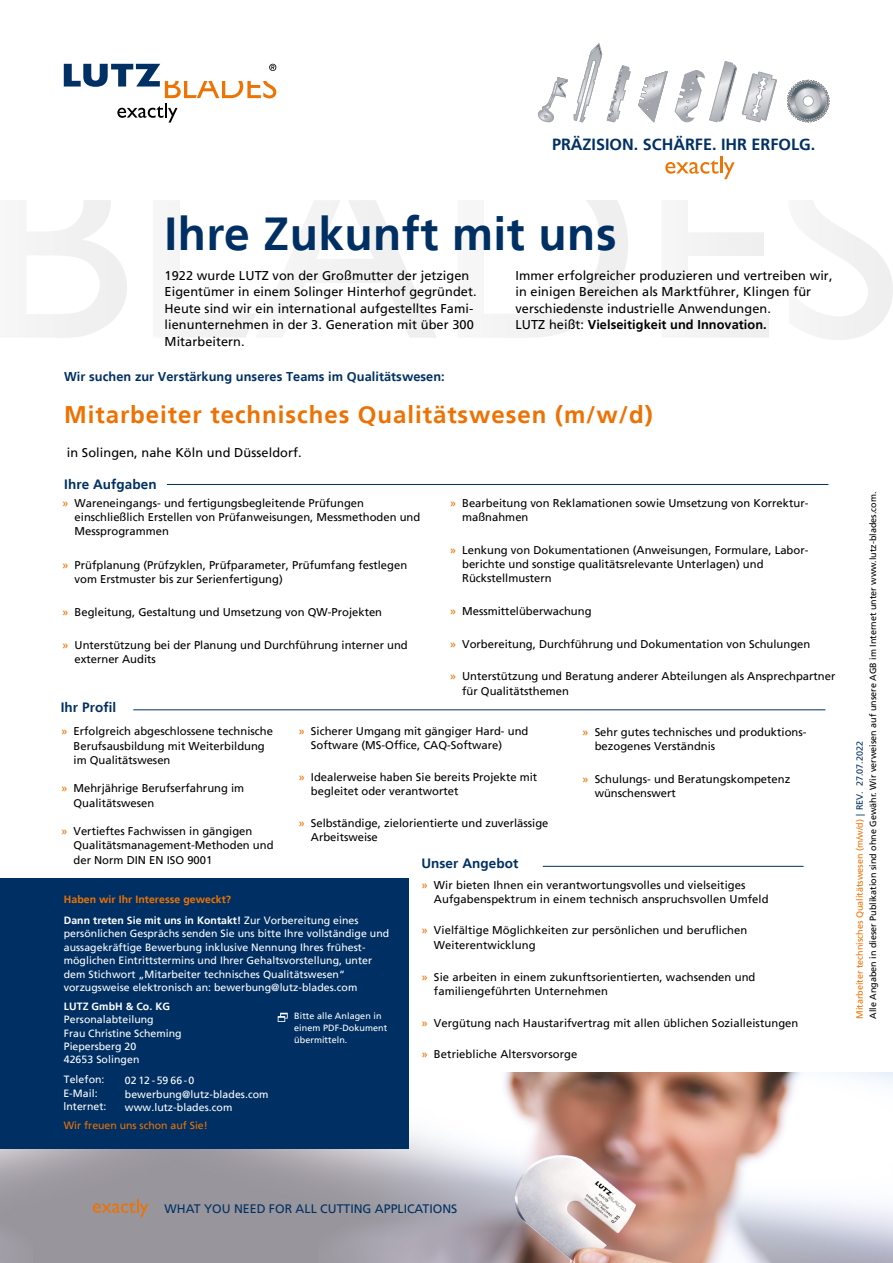
<style>
.page{position:relative;width:893px;height:1263px;background:#fff}
.page>*{position:absolute;margin:0;border:0;box-sizing:border-box;transform-origin:0 0}
.t1{font:700 46.2px "Frutiger LT";letter-spacing:.01em;color:#003063}
.Paragraph_Style_1{font:700 24px "Frutiger LT";letter-spacing:.04em;color:#ee7203}
.t2{font:700 16.2px "Frutiger LT";color:#013064}
.Paragraph_Style_1-2{font:700 13.5px "Frutiger LT";letter-spacing:.005em;color:#003063}
.Paragraph_Style_1-3{font:12.75px/16.5px "Frutiger LT";letter-spacing:.005em;color:#000}
.Paragraph_Style_1-4{font:700 12.75px "Frutiger LT";letter-spacing:.005em;color:#003063}
.t3{font:12.3px "Frutiger LT";color:#003063}
.t4{font:11.25px/14.2px "Frutiger LT";color:#000}
.Paragraph_Style_1-5{font:10.5px/13.4px "Frutiger LT";letter-spacing:.005em;color:#fff}
.Paragraph_Style_1-6{font:700 10.5px/20.9px "Frutiger LT";letter-spacing:.005em;color:#fff}
.Paragraph_Style_1-7{font:10.5px "Frutiger LT";color:#ee7203}
.t5{font:9px/13.5px "Frutiger LT";color:#000}
.Paragraph_Style_1-8{font:9px/12px "Frutiger LT";letter-spacing:.005em;color:#fff}
.s1{font-weight:700}
.s2{color:#ee7203}
.s3{font-weight:400}
.s4{color:#003063}
</style>
<div class="page">
<svg style="left:26px;top:200px;width:101px;height:138px"></svg>
<svg style="left:175px;top:200px;width:261px;height:137px"></svg>
<svg style="left:493px;top:200px;width:135px;height:138px"></svg>
<svg style="left:684px;top:200px;width:85px;height:137px"></svg>
<svg style="left:810px;top:200px;width:83px;height:140px"></svg>
<img style="left:0;top:1072px;width:893px;height:191px">
<div style="left:0;top:878px;width:408px;height:271px;background:#003063"></div>
<svg style="left:639px;top:71px;width:28px;height:51px"></svg>
<svg style="left:574px;top:43px;width:56px;height:79px"></svg>
<svg style="left:787px;top:80px;width:42px;height:42px"></svg>
<svg style="left:675px;top:61px;width:101px;height:61px"></svg>
<svg style="left:538px;top:77px;width:30px;height:45px"></svg>
<svg style="left:93px;top:1199px;width:55px;height:18px"></svg>
<svg style="left:278px;top:1013px;width:10px;height:9px"></svg>
<hr style="left:133px;top:709px;width:692px;height:1px;background:#003063">
<hr style="left:543px;top:866px;width:261px;height:1px;background:#003063">
<hr style="left:167px;top:484px;width:661px;height:1px;background:#003063">
<svg style="left:64px;top:64px;width:212px;height:59px"></svg>
<svg style="left:665px;top:156px;width:70px;height:23px"></svg>
<p class="t2" style="left:552px;top:134px;width:265px">PRÄZISION. SCHÄRFE. IHR ERFOLG.</p>
<p class="t1" style="left:165px;top:207px;width:453px">Ihre Zukunft mit uns</p>
<p class="Paragraph_Style_1-3" style="left:165px;top:267px;width:313px">1922 wurde LUTZ von der Großmutter der jetzigen Eigentümer in einem Solinger Hinterhof gegründet.<br>Heute sind wir ein international aufgestelltes Fami&shy;lienunternehmen in der 3. Generation mit über 300<br>Mitarbeitern.</p>
<p class="Paragraph_Style_1-3" style="left:515px;top:267px;width:319px">Immer erfolgreicher produzieren und vertreiben wir, in einigen Bereichen als Marktführer, Klingen für verschiedenste industrielle Anwendungen.<br>LUTZ heißt: <span class="s1">Vielseitigkeit und Innovation.</span></p>
<p class="Paragraph_Style_1-4" style="left:64px;top:369px;width:382px">Wir suchen zur Verstärkung unseres Teams im Qualitätswesen:</p>
<p class="Paragraph_Style_1" style="left:64px;top:401px;width:590px">Mitarbeiter technisches Qualitätswesen (m/w/d)</p>
<p class="Paragraph_Style_1-3" style="left:67px;top:445px;width:236px">in Solingen, nahe Köln und Düsseldorf.</p>
<p class="Paragraph_Style_1-2" style="left:64px;top:476px;width:94px">Ihre Aufgaben</p>
<p class="t4" style="left:75px;top:496px;width:347px;text-indent:-12px"><span class="s2">»</span> Wareneingangs- und fertigungsbegleitende Prüfungen einschließlich Erstellen von Prüfanweisungen, Messmethoden und<br>Messprogrammen</p>
<p class="t4" style="left:75px;top:558px;width:334px;text-indent:-12px"><span class="s2">»</span> Prüfplanung (Prüfzyklen, Prüfparameter, Prüfumfang festlegen vom Erstmuster bis zur Serienfertigung)</p>
<p class="t4" style="left:62px;top:605px;width:321px"><span class="s2">»</span> Begleitung, Gestaltung und Umsetzung von QW-Projekten</p>
<p class="t4" style="left:75px;top:638px;width:335px;text-indent:-12px"><span class="s2">»</span> Unterstützung bei der Planung und Durchführung interner und externer Audits</p>
<p class="Paragraph_Style_1-2" style="left:61px;top:699px;width:57px">Ihr Profil</p>
<p class="t4" style="left:462px;top:497px;width:348px;line-height:13.5px;text-indent:-12px"><span class="s2">»</span> Bearbeitung von Reklamationen sowie Umsetzung von Korrektur&shy;maßnahmen</p>
<p class="t4" style="left:462px;top:543px;width:348px;text-indent:-12px"><span class="s2">»</span> Lenkung von Dokumentationen (Anweisungen, Formulare, Labor&shy;berichte und sonstige qualitätsrelevante Unterlagen) und<br>Rückstellmustern</p>
<p class="t4" style="left:450px;top:604px;width:143px"><span class="s2">»</span> Messmittelüberwachung</p>
<p class="t4" style="left:450px;top:637px;width:362px"><span class="s2">»</span> Vorbereitung, Durchführung und Dokumentation von Schulungen</p>
<p class="t4" style="left:462px;top:669px;width:375px;text-indent:-12px"><span class="s2">»</span> Unterstützung und Beratung anderer Abteilungen als Ansprechpartner für Qualitätsthemen</p>
<p class="t4" style="left:74px;top:724px;width:201px;text-indent:-12px"><span class="s2">»</span> Erfolgreich abgeschlossene technische<br>Berufsausbildung mit Weiterbildung im Qualitätswesen</p>
<p class="t4" style="left:74px;top:781px;width:172px;text-indent:-12px"><span class="s2">»</span> Mehrjährige Berufserfahrung im<br>Qualitätswesen</p>
<p class="t4" style="left:74px;top:824px;width:202px;text-indent:-12px"><span class="s2">»</span> Vertieftes Fachwissen in gängigen<br>Qualitätsmanagement-Methoden und der Norm DIN EN ISO 9001</p>
<p class="t4" style="left:311px;top:725px;width:219px;line-height:13.5px;text-indent:-12px"><span class="s2">»</span> Sicherer Umgang mit gängiger Hard- und<br>Software (MS-Office, CAQ-Software)</p>
<p class="t4" style="left:311px;top:770px;width:228px;text-indent:-12px"><span class="s2">»</span> Idealerweise haben Sie bereits Projekte mit begleitet oder verantwortet</p>
<p class="t4" style="left:311px;top:816px;width:239px;text-indent:-12px"><span class="s2">»</span> Selbständige, zielorientierte und zuverlässige<br>Arbeitsweise</p>
<p class="Paragraph_Style_1-2" style="left:421px;top:855px;width:99px">Unser Angebot</p>
<p class="t4" style="left:595px;top:725px;width:213px;text-indent:-12px"><span class="s2">»</span> Sehr gutes technisches und produktions&shy;bezogenes Verständnis</p>
<p class="t4" style="left:595px;top:772px;width:197px;text-indent:-12px"><span class="s2">»</span> Schulungs- und Beratungskompetenz wünschenswert</p>
<p class="Paragraph_Style_1-6" style="left:64px;top:889px;width:296px"><span class="s2">Haben wir Ihr Interesse geweckt?<br></span>Dann treten Sie mit uns in Kontakt! <span class="s3">Zur Vorbereitung eines</span></p>
<p class="Paragraph_Style_1-5" style="left:64px;top:927px;width:327px">persönlichen Gesprächs senden Sie uns bitte Ihre vollständige und aussagekräftige Bewerbung inklusive Nennung Ihres frühest&shy;möglichen Eintrittstermins und Ihrer Gehaltsvorstellung, unter dem Stichwort „Mitarbeiter technisches Qualitätswesen“ vorzugsweise elektronisch an: bewerbung@lutz-blades.com</p>
<p class="Paragraph_Style_1-8" style="left:294px;top:1010px;width:95px">Bitte alle Anlagen in einem PDF-Dokument übermitteln.</p>
<p class="Paragraph_Style_1-5" style="left:64px;top:1000px;width:119px"><span class="s1">LUTZ GmbH &amp; Co. KG<br></span>Personalabteilung<br>Frau Christine Scheming<br>Piepersberg 20<br>42653 Solingen</p>
<p class="Paragraph_Style_1-5" style="left:64px;top:1073px;width:42px">Telefon:</p>
<p class="Paragraph_Style_1-5" style="left:125px;top:1074px;width:71px">0212-5966-0</p>
<p class="Paragraph_Style_1-5" style="left:63px;top:1086px;width:36px">E-Mail:</p>
<p class="Paragraph_Style_1-5" style="left:125px;top:1087px;width:145px">bewerbung@lutz-blades.com</p>
<p class="Paragraph_Style_1-5" style="left:63px;top:1100px;width:45px">lnternet:</p>
<p class="Paragraph_Style_1-5" style="left:125px;top:1101px;width:109px">www.lutz-blades.com</p>
<p class="Paragraph_Style_1-7" style="left:64px;top:1119px;width:146px">Wir freuen uns schon auf Sie!</p>
<p class="t4" style="left:434px;top:878px;width:336px;line-height:13.5px;text-indent:-12px"><span class="s2">»</span> Wir bieten Ihnen ein verantwortungsvolles und vielseitiges<br>Aufgabenspektrum in einem technisch anspruchsvollen Umfeld</p>
<p class="t4" style="left:434px;top:923px;width:315px;text-indent:-12px"><span class="s2">»</span> Vielfältige Möglichkeiten zur persönlichen und beruflichen<br>Weiterentwicklung</p>
<p class="t4" style="left:434px;top:969px;width:323px;text-indent:-12px"><span class="s2">»</span> Sie arbeiten in einem zukunftsorientierten, wachsenden und familiengeführten Unternehmen</p>
<p class="t4" style="left:422px;top:1016px;width:378px"><span class="s2">»</span> Vergütung nach Haustarifvertrag mit allen üblichen Sozialleistungen</p>
<p class="t4" style="left:422px;top:1047px;width:157px"><span class="s2">»</span> Betriebliche Altersvorsorge</p>
<p class="t5" style="left:853px;top:1019px;width:529px;rotate:-90deg"><span class="s2">Mitarbeiter technisches Qualitätswesen (m/w/d)</span> <span class="s4">| REV. 27.07.2022<br></span>Alle Angaben in dieser Publikation sind ohne Gewähr. Wir verweisen auf unsere AGB im Internet unter www.lutz-blades.com.</p>
<p class="t3" style="left:165px;top:1201px;width:294px">WHAT YOU NEED FOR ALL CUTTING APPLICATIONS</p>
</div>
